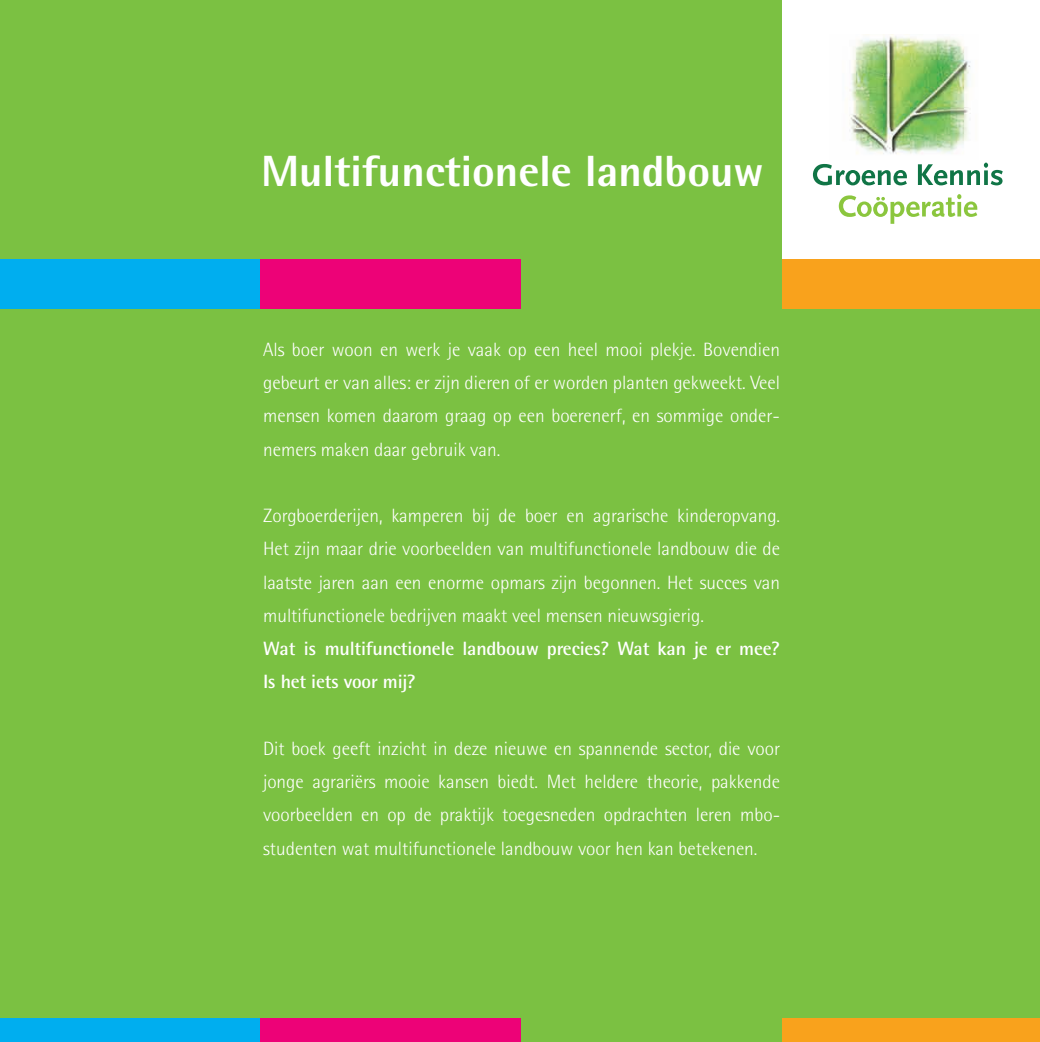
<style>
.page{position:relative;width:1040px;height:1042px;background:#fff}
.page>*{position:absolute;margin:0;border:0;box-sizing:border-box;transform-origin:0 0}
.t1{font:800 43.75px "Rotis Semi Sans";color:#fff}
.t2{font:300 19.25px/33.2px "Rotis Semi Sans";color:#fff;text-align:justify}
.t3{font:700 19.25px/33.2px "Rotis Semi Sans";letter-spacing:-.01em;color:#fff}
</style>
<div class="page">
<div style="left:0;top:0;width:1039px;height:1042px;background:#7bc142"></div>
<div style="left:781px;top:0;width:258px;height:273px;background:#fff"></div>
<div style="left:0;top:259px;width:260px;height:49px;background:#00aeef"></div>
<div style="left:260px;top:259px;width:261px;height:49px;background:#ed0277"></div>
<div style="left:781px;top:259px;width:258px;height:49px;background:#f9a21c"></div>
<div style="left:0;top:1019px;width:260px;height:23px;background:#00aeef"></div>
<div style="left:260px;top:1019px;width:261px;height:23px;background:#ed0277"></div>
<div style="left:781px;top:1019px;width:258px;height:23px;background:#f9a21c"></div>
<img style="left:849px;top:34px;width:122px;height:120px">
<svg style="left:812px;top:164px;width:94px;height:21px"></svg>
<svg style="left:917px;top:163px;width:85px;height:22px"></svg>
<svg style="left:838px;top:194px;width:139px;height:30px"></svg>
<p class="t1" style="left:261px;top:144px;width:504px">Multifunctionele landbouw</p>
<p class="t2" style="left:263px;top:333px;width:518px">Als boer woon en werk je vaak op een heel mooi plekje. Bovendien gebeurt er van alles: er zijn dieren of er worden planten gekweekt. Veel mensen komen daarom graag op een boerenerf, en sommige onder&shy;nemers maken daar gebruik van.</p>
<p class="t2" style="left:263px;top:499px;width:518px">Zorgboerderijen, kamperen bij de boer en agrarische kinderopvang.<br>Het zijn maar drie voorbeelden van multifunctionele landbouw die de laatste jaren aan een enorme opmars zijn begonnen. Het succes van multifunctionele bedrijven maakt veel mensen nieuwsgierig.</p>
<p class="t3" style="left:263px;top:632px;width:518px">Wat is multifunctionele landbouw precies? Wat kan je er mee?<br>Is het iets voor mij?</p>
<p class="t2" style="left:263px;top:732px;width:518px">Dit boek geeft inzicht in deze nieuwe en spannende sector, die voor jonge agrariërs mooie kansen biedt. Met heldere theorie, pakkende voorbeelden en op de praktijk toegesneden opdrachten leren mbo&shy;studenten wat multifunctionele landbouw voor hen kan betekenen.</p>
</div>
